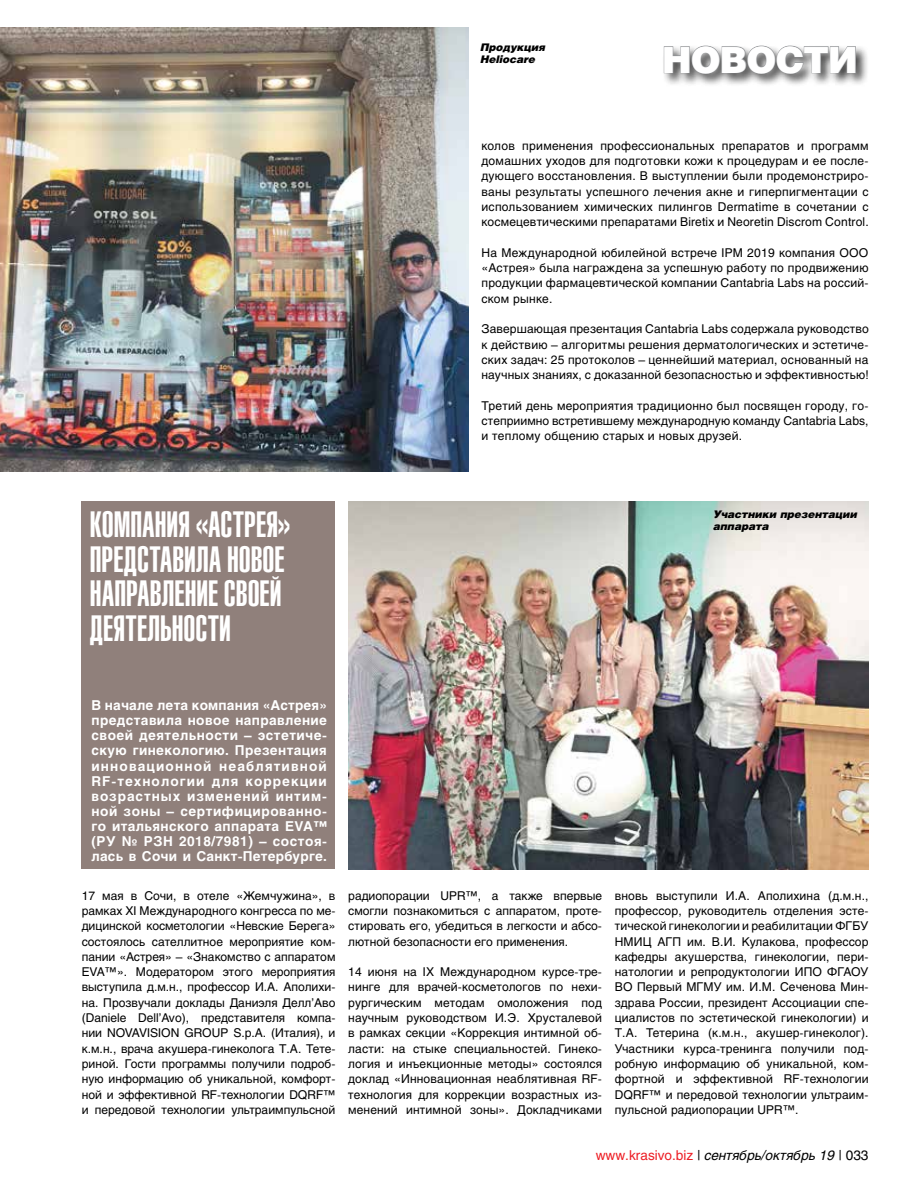
<style>
.page{position:relative;width:906px;height:1191px;background:#fff}
.page>*{position:absolute;margin:0;border:0;box-sizing:border-box;transform-origin:0 0}
.t1{font:36px/34.5px "Helios Ultra Compressed";color:#fff}
.t2{font:900 36px "Helios";letter-spacing:-.03em;color:#fff}
.t3{font:700 13.5px/15px "Helios";letter-spacing:.03em;color:#fff;text-align:justify}
.t4{font:italic 13.5px "Helios";color:#000}
.t5{font:12px/15.3px "Helios";letter-spacing:.01em;color:#000;text-align:justify}
.t6{font:italic 900 10.5px/12px "Helios";color:#000}
.s1{font-style:normal;color:#ed1d24}
.s2{font-style:normal}
</style>
<div class="page">
<div style="left:662px;top:44px;width:207px;height:43px;background:#000;opacity:.75"></div>
<svg style="left:663px;top:45px;width:193px;height:29px;background:#a3a3a4"></svg>
<div style="left:81px;top:502px;width:254px;height:367px;background:#90807b"></div>
<img style="left:348px;top:502px;width:520px;height:367px">
<img style="left:0;top:27px;width:469px;height:444px">
<p class="t6" style="left:480px;top:41px;width:67px">Продукция<br>Heliocare</p>
<h1 class="t2" style="left:662px;top:37px;width:198px">НОВОСТИ</h1>
<p class="t5" style="left:481px;top:138px;width:389px">колов применения профессиональных препаратов и программ домашних уходов для подготовки кожи к процедурам и ее после&shy;дующего восстановления. В выступлении были продемонстриро&shy;ваны результаты успешного лечения акне и гиперпигментации с использованием химических пилингов Dermatime в сочетании с космецевтическими препаратами Biretix и Neoretin Discrom Control.</p>
<p class="t5" style="left:481px;top:245px;width:388px">На Международной юбилейной встрече IPM 2019 компания ООО «Астрея» была награждена за успешную работу по продвижению продукции фармацевтической компании Cantabria Labs на россий&shy;ском рынке.</p>
<p class="t5" style="left:481px;top:321px;width:389px">Завершающая презентация Cantabria Labs содержала руководство к действию – алгоритмы решения дерматологических и эстетиче&shy;ских задач: 25 протоколов – ценнейший материал, основанный на научных знаниях, с доказанной безопасностью и эффективностью!</p>
<p class="t5" style="left:481px;top:398px;width:388px">Третий день мероприятия традиционно был посвящен городу, го&shy;степриимно встретившему международную команду Cantabria Labs, и теплому общению старых и новых друзей.</p>
<h1 class="t1" style="left:90px;top:506px;width:202px">КОМПАНИЯ «АСТРЕЯ»<br>ПРЕДСТАВИЛА НОВОЕ<br>НАПРАВЛЕНИЕ СВОЕЙ<br>ДЕЯТЕЛЬНОСТИ</h1>
<p class="t6" style="left:713px;top:507px;width:145px">Участники презентации аппарата</p>
<p class="t3" style="left:91px;top:698px;width:237px">В начале лета компания «Астрея» представила новое направление своей деятельности – эстетиче&shy;скую гинекологию. Презентация инновационной неаблятивной RF-технологии для коррекции возрастных изменений интим&shy;ной зоны – сертифицированно&shy;го итальянского аппарата EVA™ (РУ № РЗН 2018/7981) – состоя&shy;лась в Сочи и Санкт-Петербурге.</p>
<p class="t5" style="left:82px;top:887px;width:255px">17 мая в Сочи, в отеле «Жемчужина», в рамках ХI Международного конгресса по ме&shy;дицинской косметологии «Невские Берега» состоялось сателлитное мероприятие ком&shy;пании «Астрея» – «Знакомство с аппаратом EVA™». Модератором этого мероприятия выступила д.м.н., профессор И.А. Аполихи&shy;на. Прозвучали доклады Даниэля Делл’Аво (Daniele Dell’Avo), представителя компа&shy;нии NOVAVISION GROUP S.p.A. (Италия), и к.м.н., врача акушера-гинеколога Т.А. Тете&shy;риной. Гости программы получили подроб&shy;ную информацию об уникальной, комфорт&shy;ной и эффективной RF-технологии DQRF™ и передовой технологии ультраимпульсной</p>
<p class="t5" style="left:348px;top:887px;width:255px">радиопорации UPR™, а также впервые смогли познакомиться с аппаратом, проте&shy;стировать его, убедиться в легкости и абсо&shy;лютной безопасности его применения.</p>
<p class="t5" style="left:348px;top:964px;width:255px">14 июня на IX Международном курсе-тре&shy;нинге для врачей-косметологов по нехи&shy;рургическим методам омоложения под научным руководством И.Э. Хрусталевой в рамках секции «Коррекция интимной об&shy;ласти: на стыке специальностей. Гинеко&shy;логия и инъекционные методы» состоялся доклад «Инновационная неаблятивная RF&shy;технология для коррекции возрастных из&shy;менений интимной зоны». Докладчиками</p>
<p class="t5" style="left:615px;top:887px;width:255px">вновь выступили И.А. Аполихина (д.м.н., профессор, руководитель отделения эсте&shy;тической гинекологии и реабилитации ФГБУ НМИЦ АГП им. В.И. Кулакова, профессор кафедры акушерства, гинекологии, пери&shy;натологии и репродуктологии ИПО ФГАОУ ВО Первый МГМУ им. И.М. Сеченова Мин&shy;здрава России, президент Ассоциации спе&shy;циалистов по эстетической гинекологии) и Т.А. Тетерина (к.м.н., акушер-гинеколог).<br>Участники курса-тренинга получили под&shy;робную информацию об уникальной, ком&shy;фортной и эффективной RF-технологии DQRF™ и передовой технологии ультраим&shy;пульсной радиопорации UPR™.</p>
<p class="t4" style="left:596px;top:1147px;width:274px"><span class="s1">www.krasivo.biz</span> <span class="s2">|</span> сентябрь/октябрь 19 <span class="s2">| 033</span></p>
</div>
